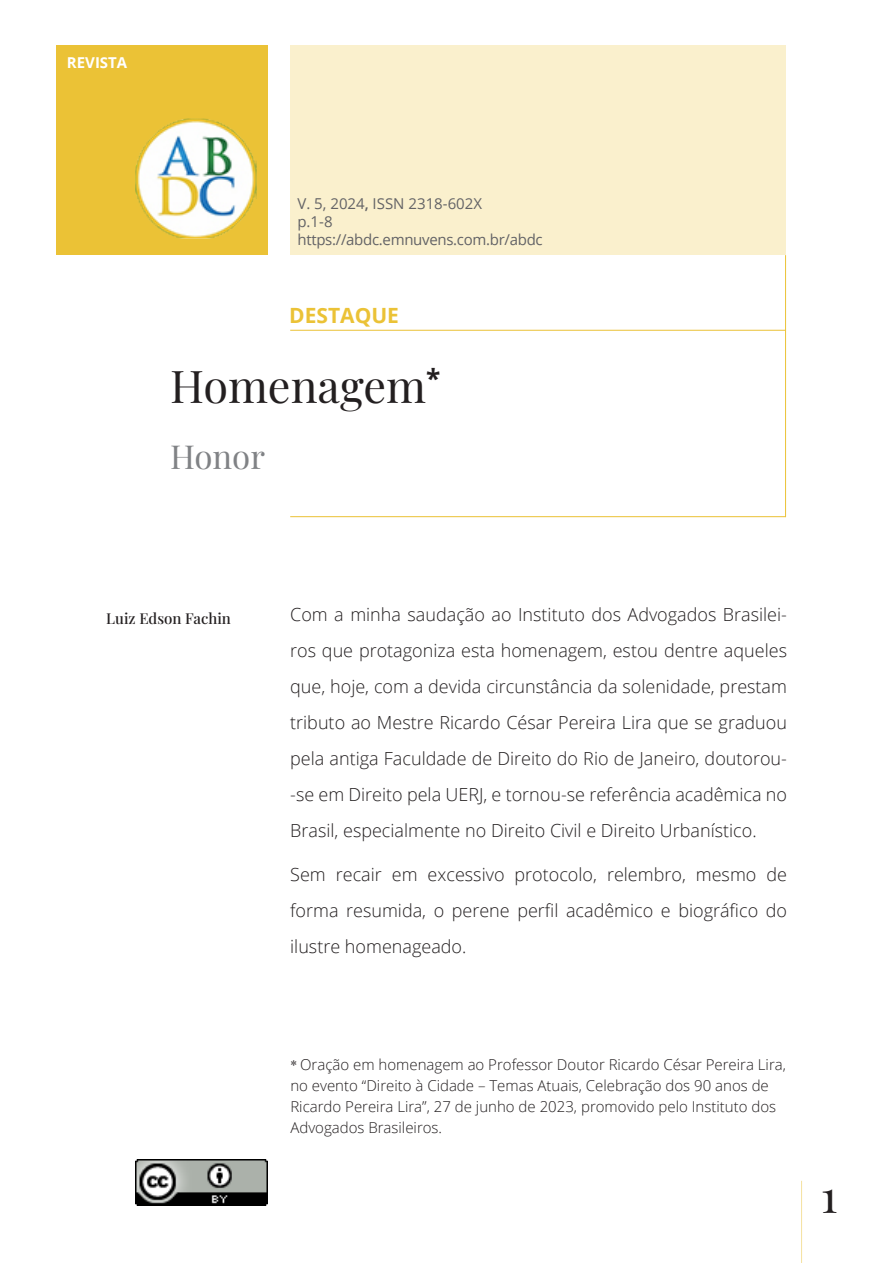
<style>
.page{position:relative;width:893px;height:1263px;background:#fff}
.page>*{position:absolute;margin:0;border:0;box-sizing:border-box;transform-origin:0 0}
.titulo_artigo{font:45px "Playfair Display";color:#231f20}
.título_artigo_inglês{font:33px "Playfair Display";color:#808285}
.tíitulo_seção_cor{font:700 21px "Open Sans";color:#ebc236}
.TEXTO{font:300 18px/36px "Open Sans";color:#231f20;text-align:justify}
.nota_pé_de_página{font:300 15px/21px "Open Sans";color:#231f20}
.t1{font:15px "Open Sans";letter-spacing:-.02em;color:#636366}
.t2{font:15px "Open Sans";color:#636366}
.minicurrículo{font:500 15px "Playfair Display";color:#231f20}
.t3{font:700 15px "Open Sans";color:#fff}
.s1{font-weight:600}
.s2{font-family:"Playfair Display";font-weight:400;font-size:13.5px}
</style>
<div class="page">
<div style="left:56px;top:46px;width:212px;height:209px;background:#ebc236"></div>
<hr style="left:290px;top:330px;width:496px;height:1px;background:#ebc236">
<div style="left:290px;top:46px;width:496px;height:209px;background:#faf0cd"></div>
<hr style="left:785px;top:255px;width:1px;height:262px;background:#ebc236">
<hr style="left:290px;top:516px;width:496px;height:1px;background:#ebc236">
<hr style="left:801px;top:1181px;width:1px;height:82px;background:#f5e29f">
<img style="left:135px;top:118px;width:121px;height:121px">
<img style="left:135px;top:1159px;width:132px;height:47px">
<p class="t3" style="left:67px;top:52px;width:62px">REVISTA</p>
<p class="t2" style="left:297px;top:193px;width:186px">V. 5, 2024<span class="s1">,</span> ISSN 2318-602X</p>
<p class="t1" style="left:297px;top:211px;width:37px">p.1-8</p>
<p class="t1" style="left:297px;top:229px;width:247px">https://abdc.emnuvens.com.br/abdc</p>
<p class="tíitulo_seção_cor" style="left:289px;top:300px;width:111px">DESTAQUE</p>
<p class="titulo_artigo" style="left:170px;top:351px;width:272px">Homenagem<sup>*</sup></p>
<p class="título_artigo_inglês" style="left:170px;top:430px;width:96px">Honor</p>
<p class="minicurrículo" style="left:106px;top:606px;width:126px">Luiz Edson Fachin</p>
<p class="TEXTO" style="left:290px;top:595px;width:498px">Com a minha saudação ao Instituto dos Advogados Brasilei&shy;ros que protagoniza esta homenagem, estou dentre aqueles que, hoje, com a devida circunstância da solenidade, prestam tributo ao Mestre Ricardo César Pereira Lira que se graduou pela antiga Faculdade de Direito do Rio de Janeiro, doutorou--se em Direito pela UERJ, e tornou-se referência acadêmica no Brasil, especialmente no Direito Civil e Direito Urbanístico.</p>
<p class="TEXTO" style="left:290px;top:856px;width:498px">Sem recair em excessivo protocolo, relembro, mesmo de forma resumida, o perene perfil acadêmico e biográfico do ilustre homenageado.</p>
<p class="nota_pé_de_página" style="left:290px;top:1054px;width:497px"><span class="s2">*</span> Oração em homenagem ao Professor Doutor Ricardo César Pereira Lira, no evento “Direito à Cidade – Temas Atuais, Celebração dos 90 anos de Ricardo Pereira Lira”, 27 de junho de 2023, promovido pelo Instituto dos Advogados Brasileiros.</p>
<h1 class="titulo_artigo" style="left:821px;top:1161px;width:18px">1</h1>
</div>
